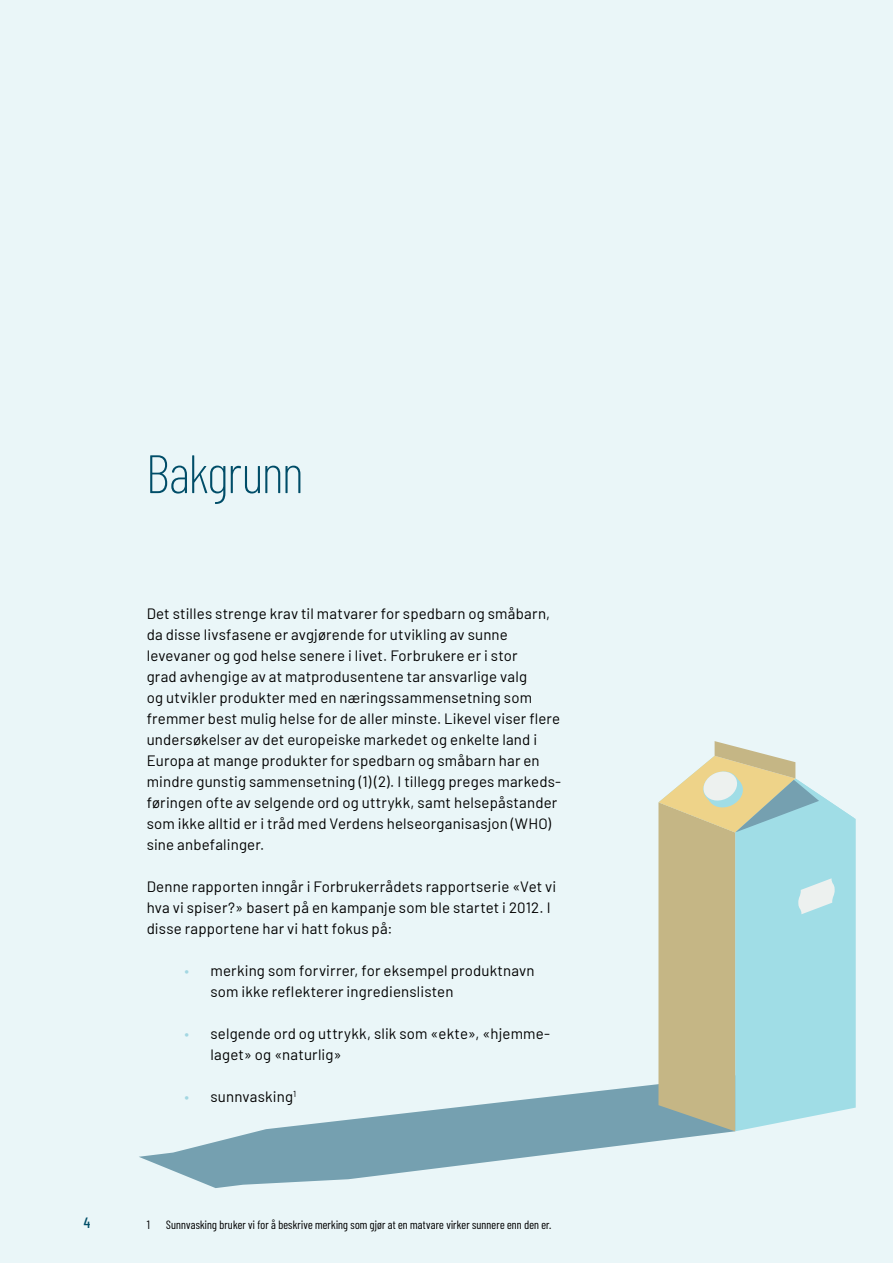
<style>
.page{position:relative;width:893px;height:1263px;background:#eaf6f8}
.page>*{position:absolute;margin:0;border:0;box-sizing:border-box;transform-origin:0 0}
.Tittel_2_36_42_Light{font:200 54px "Barlow Condensed";letter-spacing:-.015em;color:#004d68}
.Brødtekst{font:15px/21px "Barlow";letter-spacing:.01em;color:#000}
.sidetall{font:500 15px "Barlow Condensed";color:#004e68}
.Fotnote{font:12px "Barlow Condensed";letter-spacing:.015em;color:#000}
.s1{color:#a3d7e2}
</style>
<div class="page">
<svg style="left:139px;top:1084px;width:597px;height:104px"></svg>
<svg style="left:658px;top:741px;width:198px;height:390px;background:#b8d1c2"></svg>
<p class="sidetall" style="left:84px;top:1212px;width:8px">4</p>
<p class="Tittel_2_36_42_Light" style="left:147px;top:435px;width:158px">Bakgrunn</p>
<p class="Brødtekst" style="left:147px;top:602px;width:416px">Det stilles strenge krav til matvarer for spedbarn og småbarn, da disse livsfasene er avgjørende for utvikling av sunne levevaner og god helse senere i livet. Forbrukere er i stor<br>grad avhengige av at matprodusentene tar ansvarlige valg<br>og utvikler produkter med en næringssammensetning som fremmer best mulig helse for de aller minste. Likevel viser flere undersøkelser av det europeiske markedet og enkelte land i Europa at mange produkter for spedbarn og småbarn har en mindre gunstig sammensetning (1) (2). I tillegg preges markeds&shy;føringen ofte av selgende ord og uttrykk, samt helsepåstander som ikke alltid er i tråd med Verdens helseorganisasjon (WHO) sine anbefalinger.</p>
<p class="Brødtekst" style="left:147px;top:875px;width:411px">Denne rapporten inngår i Forbrukerrådets rapportserie «Vet vi hva vi spiser?» basert på en kampanje som ble startet i 2012. I disse rapportene har vi hatt fokus på:</p>
<p class="Brødtekst" style="left:210px;top:959px;width:326px;text-indent:-26px"><span class="s1">•</span> merking som forvirrer, for eksempel produktnavn som ikke reflekterer ingredienslisten</p>
<p class="Brødtekst" style="left:210px;top:1022px;width:341px;text-indent:-26px"><span class="s1">•</span> selgende ord og uttrykk, slik som «ekte», «hjemme&shy;laget» og «naturlig»</p>
<p class="Brødtekst" style="left:185px;top:1085px;width:113px"><span class="s1">•</span> sunnvasking<sup>1</sup></p>
<p class="Fotnote" style="left:147px;top:1216px;width:5px">1</p>
<p class="Fotnote" style="left:166px;top:1216px;width:387px">Sunnvasking bruker vi for å beskrive merking som gjør at en matvare virker sunnere enn den er.</p>
</div>
